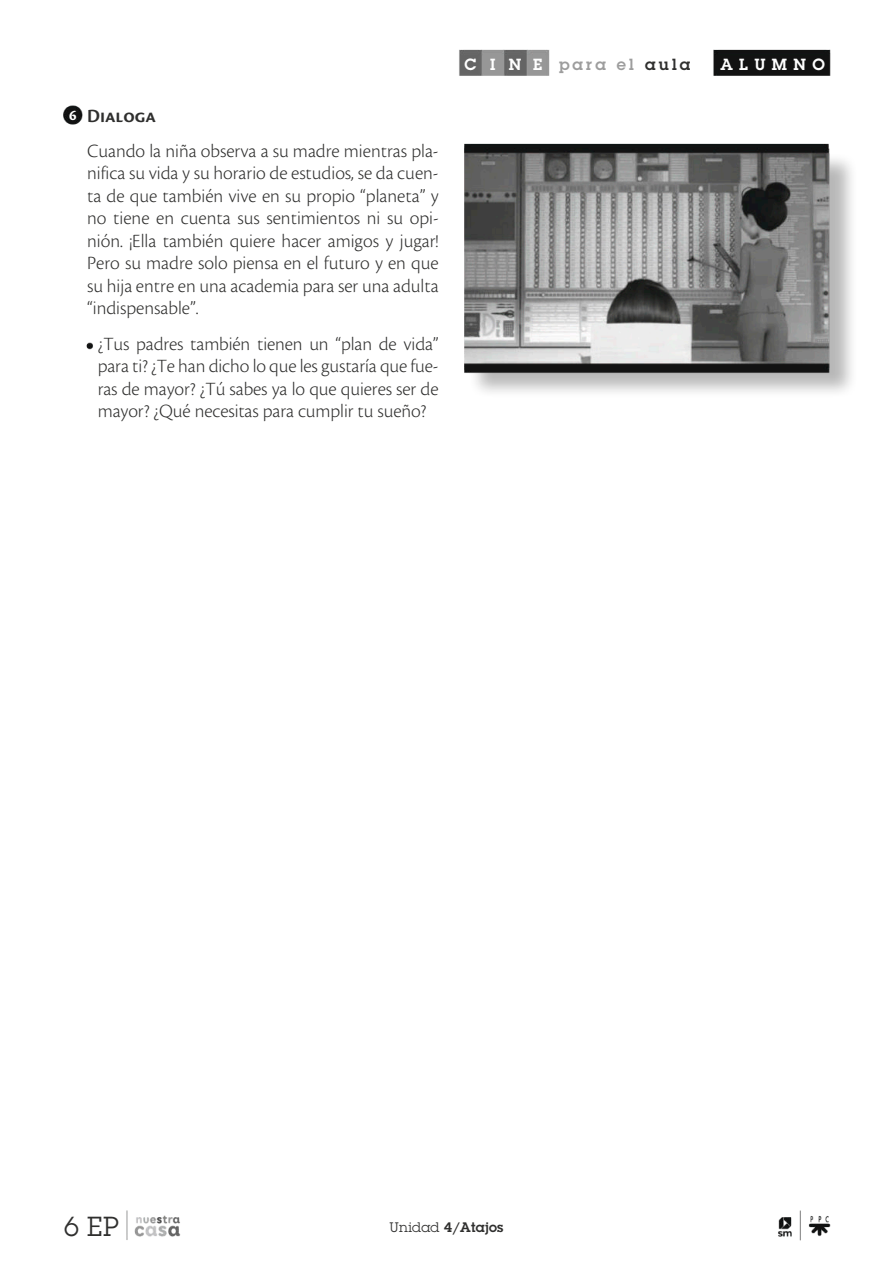
<style>
.page{position:relative;width:893px;height:1263px;background:#fff}
.page>*{position:absolute;margin:0;border:0;box-sizing:border-box;transform-origin:0 0}
.t1{font:27px "Lubalin Graph Std";color:#2f2f2e}
.t2{font:300 19.5px/22.5px "Cronos Pro";letter-spacing:-.005em;color:#2f2f2e;text-align:justify}
.t3{font:600 19.5px "Cronos Pro";color:#2f2f2e}
.t4{font:600 15.9px "Lubalin Graph Std";letter-spacing:.2em;color:#9d9d9d}
.t5{font:600 15.9px "Lubalin Graph Std";letter-spacing:.4em;color:#fff}
.t6{font:700 15px "Cronos Pro";color:#fff}
.t7{font:600 13.5px "Lubalin Graph Std";letter-spacing:.02em;color:#2f2f2e}
.s1{color:#fff}
.s2{color:#2f2f2e}
.s3{font-weight:400}
</style>
<div class="page">
<img style="left:64px;top:50px;width:788px;height:1190px">
<p class="t6" style="left:69px;top:107px;width:9px">6</p>
<p class="t3" style="left:87px;top:104px;width:70px">Dialoga</p>
<p class="t2" style="left:87px;top:139px;width:353px">Cuando la niña observa a su madre mientras pla&shy;nifica su vida y su horario de estudios, se da cuen&shy;ta de que también vive en su propio “planeta” y no tiene en cuenta sus sentimientos ni su opi&shy;nión. ¡Ella también quiere hacer amigos y jugar!<br>Pero su madre solo piensa en el futuro y en que su hija entre en una academia para ser una adulta “indispensable”.</p>
<p class="t2" style="left:98px;top:332px;width:342px">¿Tus padres también tienen un “plan de vida” para ti? ¿Te han dicho lo que les gustaría que fue&shy;ras de mayor? ¿Tú sabes ya lo que quieres ser de mayor? ¿Qué necesitas para cumplir tu sueño?</p>
<p class="t4" style="left:464px;top:54px;width:227px"><span class="s1">C I N E</span> para el <span class="s2">aula</span></p>
<p class="t5" style="left:721px;top:54px;width:106px">ALUMNO</p>
<h1 class="t1" style="left:64px;top:1209px;width:56px">6 EP</h1>
<p class="t7" style="left:389px;top:1218px;width:115px"><span class="s3">Unidad</span> 4/Atajos</p>
</div>
